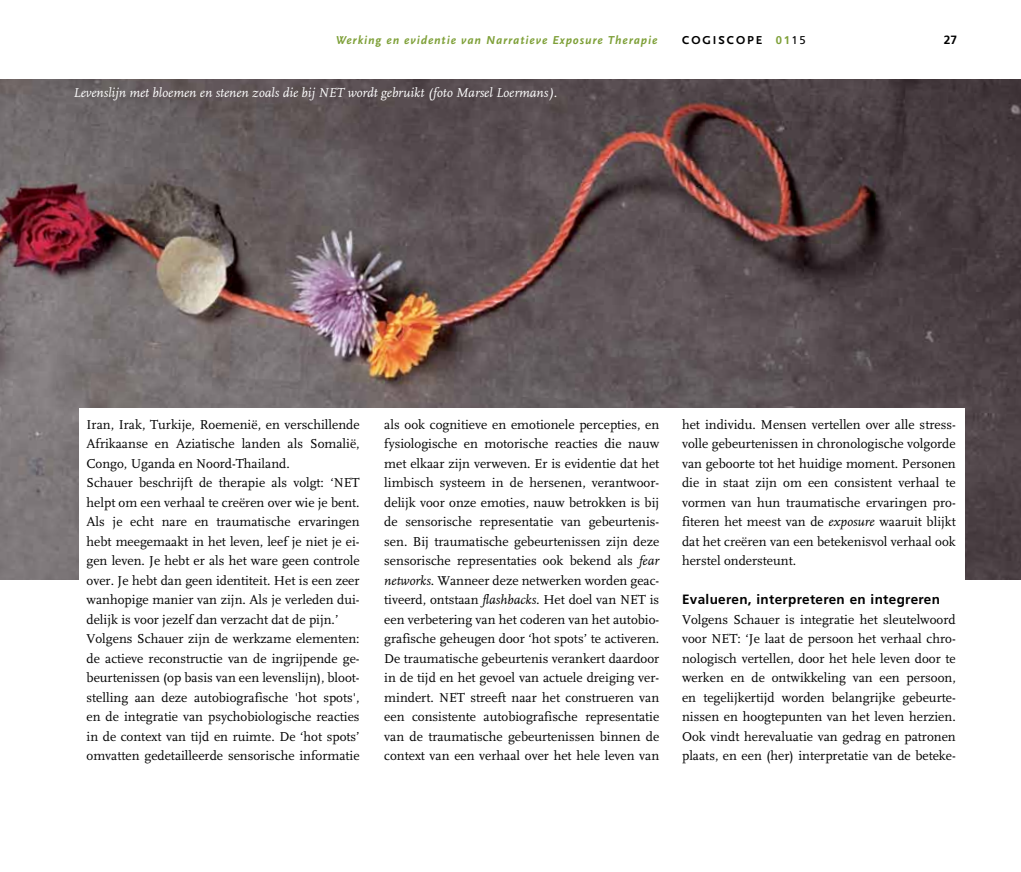
<style>
.page{position:relative;width:1021px;height:872px;background:#fff}
.page>*{position:absolute;margin:0;border:0;box-sizing:border-box;transform-origin:0 0}
.t1{font:13.5px/19.5px "FF Scala";color:#000;text-align:justify}
.t2{font:italic 13.5px "FF Scala";color:#fff}
.t3{font:700 13.5px "Frutiger LT Std";letter-spacing:.025em;color:#000}
.t4{font:italic 700 12px "Scala Sans Pro";letter-spacing:.075em;color:#7ea038}
.t5{font:700 12px "Scala Sans Pro";letter-spacing:.16em;color:#000}
.t6{font:700 12px "Frutiger LT Std";color:#000}
.s1{font-family:"Frutiger LT Std";font-size:11.25px;color:#7ea038}
.s2{font-family:"Frutiger LT Std";font-weight:400;font-size:11.25px}
.s3{font-style:italic}
</style>
<div class="page">
<img style="left:0;top:79px;width:1020px;height:500px">
<div style="left:79px;top:409px;width:885px;height:463px;background:#fff"></div>
<p class="t4" style="left:336px;top:32px;width:323px">Werking en evidentie van Narratieve Exposure Therapie</p>
<p class="t5" style="left:682px;top:33px;width:125px">COGISCOPE <span class="s1">01</span><span class="s2">15</span></p>
<p class="t6" style="left:943px;top:32px;width:15px">27</p>
<p class="t2" style="left:73px;top:86px;width:485px">Levenslijn met bloemen en stenen zoals die bij NET wordt gebruikt (foto Marsel Loermans).</p>
<p class="t1" style="left:87px;top:415px;width:274px;text-align:left">Iran, Irak, Turkije, Roemenië, en verschillende Afrikaanse en Aziatische landen als Somalië, Congo, Uganda en Noord-Thailand.<br>Schauer beschrijft de therapie als volgt: ‘NET helpt om een verhaal te creëren over wie je bent.<br>Als je echt nare en traumatische ervaringen hebt meegemaakt in het leven, leef je niet je ei&shy;gen leven. Je hebt er als het ware geen controle over. Je hebt dan geen identiteit. Het is een zeer wanhopige manier van zijn. Als je verleden dui&shy;delijk is voor jezelf dan verzacht dat de pijn.’ Volgens Schauer zijn de werkzame elementen: de actieve reconstructie van de ingrijpende ge&shy;beurtenissen (op basis van een levenslijn), bloot&shy;stelling aan deze autobiografische 'hot spots', en de integratie van psychobiologische reacties in de context van tijd en ruimte. De ‘hot spots’ omvatten gedetailleerde sensorische informatie</p>
<p class="t1" style="left:384px;top:415px;width:276px">als ook cognitieve en emotionele percepties, en fysiologische en motorische reacties die nauw met elkaar zijn verweven. Er is evidentie dat het limbisch systeem in de hersenen, verantwoor&shy;delijk voor onze emoties, nauw betrokken is bij de sensorische representatie van gebeurtenis&shy;sen. Bij traumatische gebeurtenissen zijn deze sensorische representaties ook bekend als <span class="s3">fear networks</span>. Wanneer deze netwerken worden geac&shy;tiveerd, ontstaan <span class="s3">flashbacks.</span> Het doel van NET is een verbetering van het coderen van het autobio&shy;grafische geheugen door ‘hot spots’ te activeren.<br>De traumatische gebeurtenis verankert daardoor in de tijd en het gevoel van actuele dreiging ver&shy;mindert. NET streeft naar het construeren van een consistente autobiografische representatie van de traumatische gebeurtenissen binnen de context van een verhaal over het hele leven van</p>
<p class="t1" style="left:682px;top:415px;width:275px">het individu. Mensen vertellen over alle stress&shy;volle gebeurtenissen in chronologische volgorde van geboorte tot het huidige moment. Personen die in staat zijn om een consistent verhaal te vormen van hun traumatische ervaringen pro&shy;fiteren het meest van de <span class="s3">exposure</span> waaruit blijkt dat het creëren van een betekenisvol verhaal ook herstel ondersteunt.</p>
<p class="t3" style="left:682px;top:591px;width:259px">Evalueren, interpreteren en integreren</p>
<p class="t1" style="left:682px;top:610px;width:275px">Volgens Schauer is integratie het sleutelwoord voor NET: ‘Je laat de persoon het verhaal chro&shy;nologisch vertellen, door het hele leven door te werken en de ontwikkeling van een persoon, en tegelijkertijd worden belangrijke gebeurte&shy;nissen en hoogtepunten van het leven herzien.<br>Ook vindt herevaluatie van gedrag en patronen plaats, en een (her) interpretatie van de beteke-</p>
</div>
